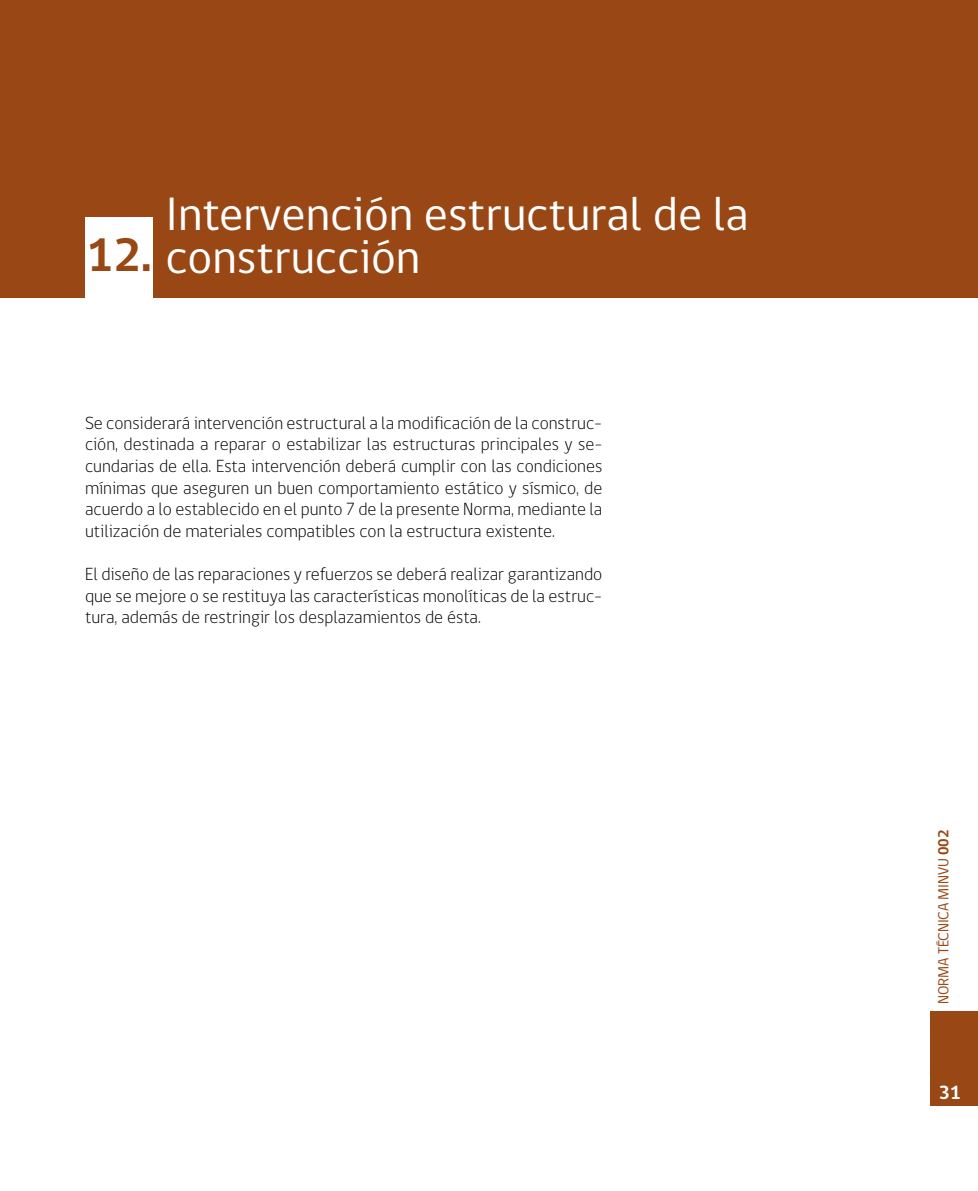
<style>
.page{position:relative;width:978px;height:1191px;background:#fff}
.page>*{position:absolute;margin:0;border:0;box-sizing:border-box;transform-origin:0 0}
.t1{font:48px "gob CL";color:#fff}
.t2{font:700 19.5px "gob CL";color:#fff}
.t3{font:300 18px/21.6px "gob CL";color:#000;text-align:justify}
.t4{font:15px "gob CL";letter-spacing:-.01em;color:#994715}
.s1{font-weight:700;color:#994715}
.s2{font-weight:700}
</style>
<div class="page">
<div style="left:930px;top:1011px;width:48px;height:95px;background:#994715"></div>
<div style="left:0;top:0;width:978px;height:298px;background:#994715"></div>
<div style="left:85px;top:217px;width:68px;height:106px;background:#fff"></div>
<h1 class="t1" style="left:165px;top:181px;width:585px">Intervención estructural de la</h1>
<h1 class="t1" style="left:86px;top:224px;width:336px"><span class="s1">12.</span> construcción</h1>
<p class="t3" style="left:85px;top:412px;width:519px">Se considerará intervención estructural a la modificación de la construc&shy;ción, destinada a reparar o estabilizar las estructuras principales y se&shy;cundarias de ella. Esta intervención deberá cumplir con las condiciones mínimas que aseguren un buen comportamiento estático y sísmico, de acuerdo a lo establecido en el punto 7 de la presente Norma, mediante la utilización de materiales compatibles con la estructura existente.</p>
<p class="t3" style="left:85px;top:563px;width:519px">El diseño de las reparaciones y refuerzos se deberá realizar garantizando que se mejore o se restituya las características monolíticas de la estruc&shy;tura, además de restringir los desplazamientos de ésta.</p>
<p class="t4" style="left:933px;top:1003px;width:175px;rotate:-90deg">NORMA TÉCNICA MINVU <span class="s2">002</span></p>
<p class="t2" style="left:939px;top:1079px;width:24px">31</p>
</div>
